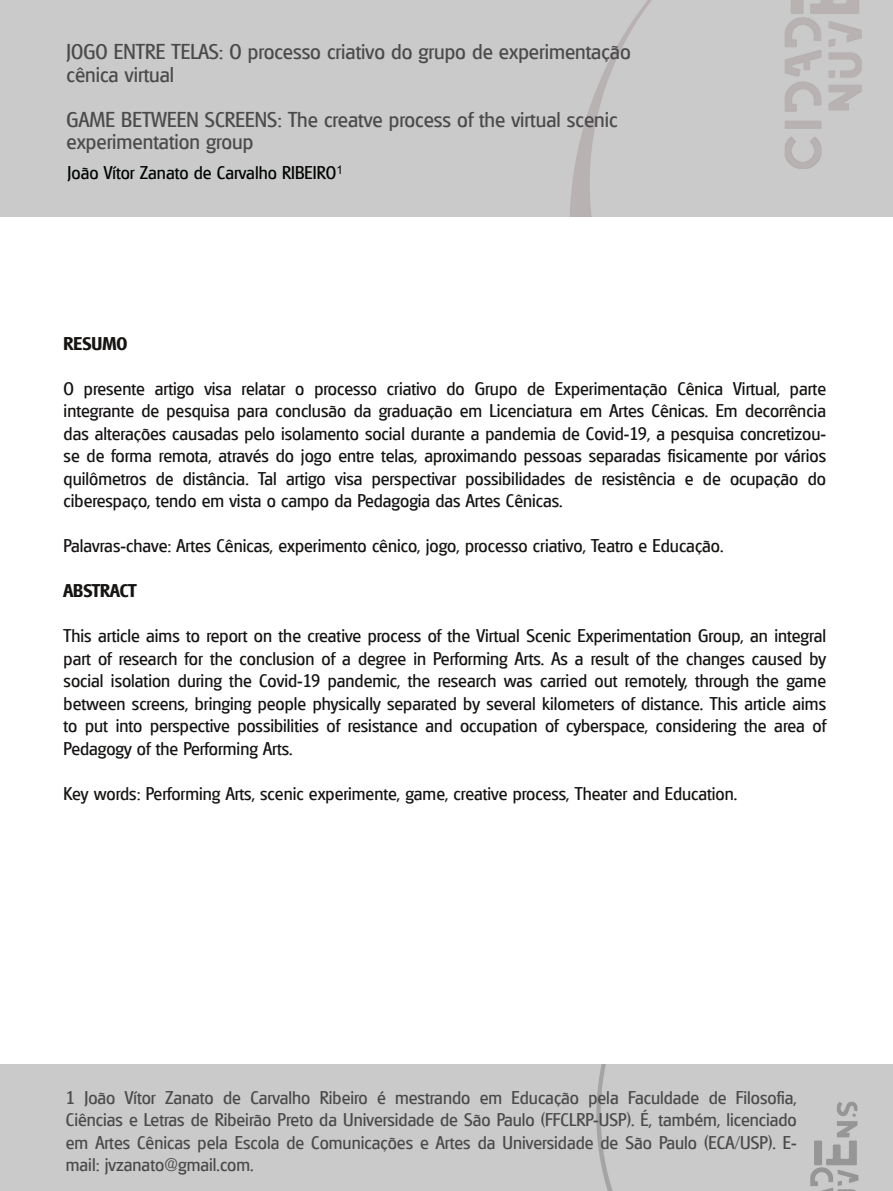
<style>
.page{position:relative;width:893px;height:1191px;background:#fff}
.page>*{position:absolute;margin:0;border:0;box-sizing:border-box;transform-origin:0 0}
.t1{font:45px "Glasgow";color:#4a4a4b}
.t2{font:21px/22.5px "Glasgow";color:#4a4a4b}
.t3{font:18px/22.5px "Glasgow";color:#161413;text-align:justify}
.t4{font:18px/22.5px "Glasgow";color:#4a4a4b;text-align:justify}
.t5{font:18px "Glasgow";color:#000501}
.t6{font:700 18px "Glasgow";color:#161413}
</style>
<div class="page">
<div style="left:0;top:0;width:893px;height:217px;background:#cacaca"></div>
<svg style="left:337px;top:165px;width:4px;height:9px"></svg>
<div style="left:0;top:1064px;width:892px;height:127px;background:#cacaca"></div>
<p class="t2" style="left:67px;top:40px;width:566px">JOGO ENTRE TELAS: O processo criativo do grupo de experimentação cênica virtual</p>
<p class="t2" style="left:67px;top:108px;width:553px">GAME BETWEEN SCREENS: The creatve process of the virtual scenic experimentation group</p>
<p class="t5" style="left:68px;top:162px;width:270px">João Vítor Zanato de Carvalho RIBEIRO</p>
<p class="t6" style="left:64px;top:333px;width:65px">RESUMO</p>
<p class="t3" style="left:64px;top:377px;width:764px">O presente artigo visa relatar o processo criativo do Grupo de Experimentação Cênica Virtual, parte integrante de pesquisa para conclusão da graduação em Licenciatura em Artes Cênicas. Em decorrência das alterações causadas pelo isolamento social durante a pandemia de Covid-19, a pesquisa concretizou&shy;se de forma remota, através do jogo entre telas, aproximando pessoas separadas fisicamente por vários quilômetros de distância. Tal artigo visa perspectivar possibilidades de resistência e de ocupação do ciberespaço, tendo em vista o campo da Pedagogia das Artes Cênicas.</p>
<p class="t3" style="left:64px;top:534px;width:661px">Palavras-chave: Artes Cênicas, experimento cênico, jogo, processo criativo, Teatro e Educação.</p>
<p class="t6" style="left:64px;top:580px;width:75px">ABSTRACT</p>
<p class="t3" style="left:64px;top:624px;width:764px">This article aims to report on the creative process of the Virtual Scenic Experimentation Group, an integral part of research for the conclusion of a degree in Performing Arts. As a result of the changes caused by social isolation during the Covid-19 pandemic, the research was carried out remotely, through the game between screens, bringing people physically separated by several kilometers of distance. This article aims to put into perspective possibilities of resistance and occupation of cyberspace, considering the area of Pedagogy of the Performing Arts.</p>
<p class="t3" style="left:64px;top:782px;width:675px">Key words: Performing Arts, scenic experimente, game, creative process, Theater and Education.</p>
<p class="t4" style="left:66px;top:1085px;width:732px">1 João Vítor Zanato de Carvalho Ribeiro é mestrando em Educação pela Faculdade de Filosofia, Ciências e Letras de Ribeirão Preto da Universidade de São Paulo (FFCLRP-USP). É, também, licenciado em Artes Cênicas pela Escola de Comunicações e Artes da Universidade de São Paulo (ECA/USP). E&shy;mail: jvzanato@gmail.com.</p>
<h1 class="t1" style="left:48px;top:1135px;width:48px">24</h1>
</div>
